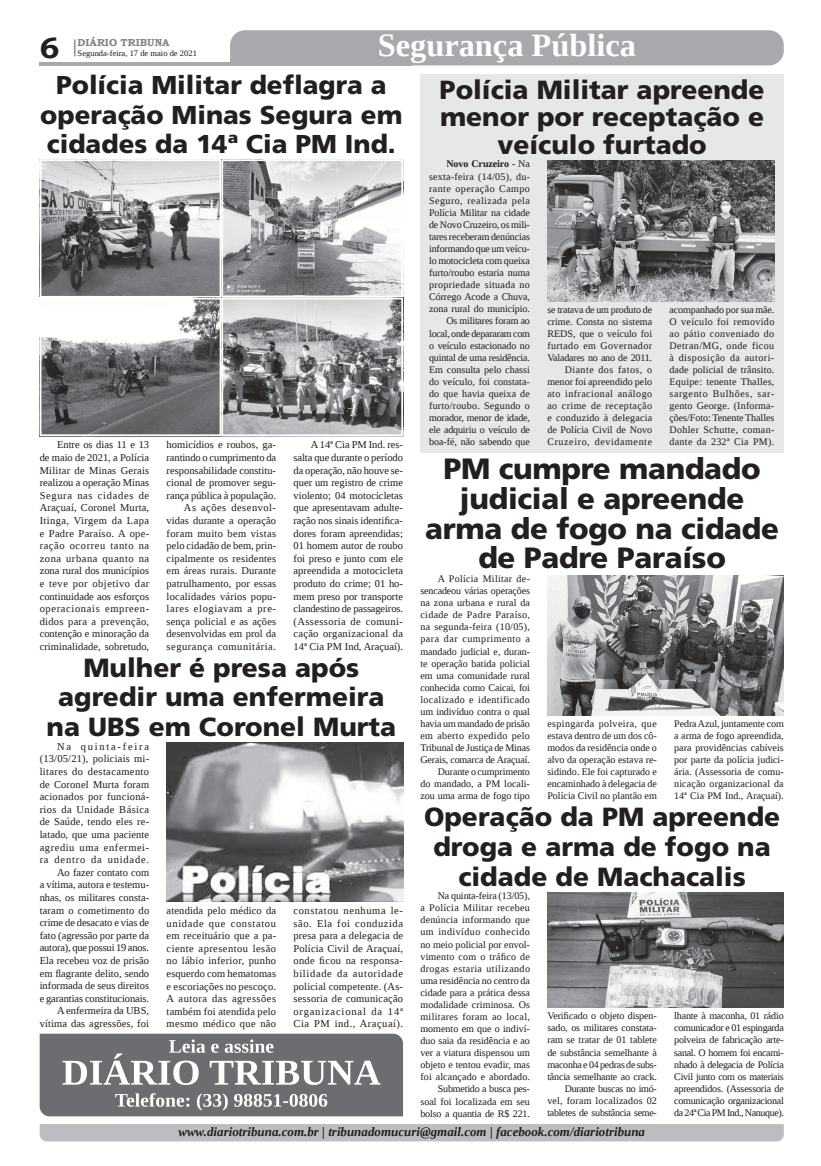
<style>
.page{position:relative;width:821px;height:1166px;background:#fff}
.page>*{position:absolute;margin:0;border:0;box-sizing:border-box;transform-origin:0 0}
.t1{font:700 32.38px "Liberation Serif";color:#fff}
.t2{font:900 29.31px/29.8px "Frutiger LT Std";letter-spacing:-.01em;color:#231f20;text-align:center}
.t3{font:700 29.31px "Bookman Old Style";color:#231f20}
.t4{font:900 26.25px/29.8px "Frutiger LT Std";color:#231f20;text-align:center}
.t5{font:900 25.81px/29.8px "Frutiger LT Std";color:#231f20;text-align:center}
.t6{font:italic 700 12.95px "Liberation Serif";color:#231f20}
.t7{font:10.5px/12.6px "Liberation Serif";letter-spacing:.01em;color:#231f20;text-align:justify}
.t8{font:10.06px/12.1px "Liberation Serif";color:#231f20;text-align:right}
.t9{font:700 10.06px "Bookman Old Style";color:#808285}
.t10{font:8.4px "Liberation Serif";color:#231f20}
.s1{font-weight:700}
</style>
<div class="page">
<svg style="left:74px;top:39px;width:2px;height:17px"></svg>
<hr style="left:40px;top:62px;width:372px;height:3px;background:#a8a9ad">
<div style="left:230px;top:30px;width:554px;height:35px;background:#a8a9ad"></div>
<div style="left:40px;top:1124px;width:744px;height:17px;background:#bcbdc0"></div>
<div style="left:420px;top:74px;width:364px;height:379px;background:#e6e7e9"></div>
<img style="left:43px;top:162px;width:360px;height:271px">
<div style="left:40px;top:159px;width:181px;height:139px;border:2px solid #fff"></div>
<div style="left:221px;top:159px;width:182px;height:138px;border:2px solid #fff"></div>
<div style="left:40px;top:298px;width:181px;height:138px;border:2px solid #fff"></div>
<div style="left:221px;top:298px;width:182px;height:138px;border:2px solid #fff"></div>
<img style="left:167px;top:742px;width:236px;height:159px">
<img style="left:547px;top:160px;width:227px;height:141px">
<img style="left:547px;top:575px;width:237px;height:141px">
<img style="left:547px;top:892px;width:237px;height:116px">
<svg style="left:40px;top:1033px;width:363px;height:83px;background:#848587"></svg>
<h1 class="t1" style="left:378px;top:24px;width:260px">Segurança Pública</h1>
<h3 class="t5" style="left:40px;top:70px;width:364px">Polícia Militar deflagra a operação Minas Segura em cidades da 14ª Cia PM Ind.</h3>
<p class="t9" style="left:78px;top:35px;width:93px">DIÁRIO TRIBUNA</p>
<h2 class="t3" style="left:40px;top:27px;width:21px">6</h2>
<p class="t10" style="left:78px;top:48px;width:121px">Segunda-feira, 17 de maio de 2021</p>
<h3 class="t4" style="left:440px;top:76px;width:326px;line-height:27.6px">Polícia Militar apreende menor por receptação e veículo furtado</h3>
<p class="t8" style="left:429px;top:158px;width:102px"><span class="s1">Novo Cruzeiro</span> - Na sexta-feira (14/05), du&shy;rante operação Campo<br>Seguro, realizada pela<br>Polícia Militar na cidade de Novo Cruzeiro, os mili&shy;tares receberam denúncias informando que um veícu&shy;lo motocicleta com queixa furto/roubo estaria numa propriedade situada no<br>Córrego Acode a Chuva, zona rural do município.<br>Os militares foram ao local, onde depararam com o veículo estacionado no quintal de uma residência.<br>Em consulta pelo chassi do veículo, foi constata&shy;do que havia queixa de furto/roubo. Segundo o morador, menor de idade, ele adquiriu o veículo de boa-fé, não sabendo que</p>
<p class="t8" style="left:547px;top:303px;width:106px">se tratava de um produto de crime. Consta no sistema<br>REDS, que o veículo foi furtado em Governador<br>Valadares no ano de 2011.<br>Diante dos fatos, o menor foi apreendido pelo ato infracional análogo ao crime de receptação e conduzido à delegacia de Polícia Civil de Novo<br>Cruzeiro, devidamente</p>
<p class="t8" style="left:670px;top:303px;width:106px;text-align:justify">acompanhado por sua mãe.<br>O veículo foi removido ao pátio conveniado do Detran/MG, onde ficou à disposição da autori&shy;dade policial de trânsito.<br>Equipe: tenente Thalles, sargento Bulhões, sar&shy;gento George. (Informa&shy;ções/Foto: Tenente Thalles Dohler Schutte, coman&shy;dante da 232ª Cia PM).</p>
<h2 class="t2" style="left:425px;top:454px;width:355px">PM cumpre mandado judicial e apreende arma de fogo na cidade de Padre Paraíso</h2>
<p class="t8" style="left:420px;top:573px;width:111px">A Polícia Militar de&shy;sencadeou várias operações na zona urbana e rural da cidade de Padre Paraíso, na segunda-feira (10/05), para dar cumprimento a mandado judicial e, duran&shy;te operação batida policial em uma comunidade rural conhecida como Caicai, foi localizado e identificado um indivíduo contra o qual havia um mandado de prisão em aberto expedido pelo<br>Tribunal de Justiça de Minas<br>Gerais, comarca de Araçuaí.<br>Durante o cumprimento<br>do mandado, a PM locali&shy;zou uma arma de fogo tipo</p>
<p class="t7" style="left:40px;top:438px;width:111px;text-indent:17px">Entre os dias 11 e 13 de maio de 2021, a Polícia Militar de Minas Gerais realizou a operação Minas Segura nas cidades de Araçuaí, Coronel Murta, Itinga, Virgem da Lapa e Padre Paraíso. A ope&shy;ração ocorreu tanto na zona urbana quanto na zona rural dos municípios e teve por objetivo dar continuidade aos esforços operacionais empreen&shy;didos para a prevenção, contenção e minoração da criminalidade, sobretudo,</p>
<p class="t7" style="left:167px;top:438px;width:111px;text-align:right">homicídios e roubos, ga&shy;rantindo o cumprimento da responsabilidade constitu&shy;cional de promover segu&shy;rança pública à população.<br>As ações desenvol&shy;vidas durante a operação foram muito bem vistas pelo cidadão de bem, prin&shy;cipalmente os residentes em áreas rurais. Durante patrulhamento, por essas localidades vários popu&shy;lares elogiavam a pre&shy;sença policial e as ações desenvolvidas em prol da segurança comunitária.</p>
<p class="t7" style="left:294px;top:438px;width:111px;text-indent:17px">A 14ª Cia PM Ind. res&shy;salta que durante o período da operação, não houve se&shy;quer um registro de crime violento; 04 motocicletas que apresentavam adulte&shy;ração nos sinais identifica&shy;dores foram apreendidas; 01 homem autor de roubo foi preso e junto com ele apreendida a motocicleta produto do crime; 01 ho&shy;mem preso por transporte clandestino de passageiros. (Assessoria de comuni&shy;cação organizacional da 14ª Cia PM Ind, Araçuaí).</p>
<h3 class="t4" style="left:47px;top:652px;width:351px">Mulher é presa após agredir uma enfermeira na UBS em Coronel Murta</h3>
<p class="t8" style="left:547px;top:717px;width:111px;text-align:justify">espingarda polveira, que estava dentro de um dos cô&shy;modos da residência onde o alvo da operação estava re&shy;sidindo. Ele foi capturado e encaminhado à delegacia de Polícia Civil no plantão em</p>
<p class="t8" style="left:674px;top:717px;width:111px;text-align:justify">Pedra Azul, juntamente com a arma de fogo apreendida, para providências cabíveis por parte da polícia judici&shy;ária. (Assessoria de comu&shy;nicação organizacional da 14ª Cia PM Ind., Araçuaí).</p>
<p class="t7" style="left:40px;top:740px;width:111px;text-align:right">Na quinta-feira (13/05/21), policiais mi&shy;litares do destacamento de Coronel Murta foram acionados por funcioná&shy;rios da Unidade Básica de Saúde, tendo eles re&shy;latado, que uma paciente agrediu uma enfermei&shy;ra dentro da unidade.<br>Ao fazer contato com<br>a vítima, autora e testemu&shy;nhas, os militares consta&shy;taram o cometimento do crime de desacato e vias de fato (agressão por parte da autora), que possui 19 anos.<br>Ela recebeu voz de prisão em flagrante delito, sendo informada de seus direitos e garantias constitucionais.<br>A enfermeira da UBS, vítima das agressões, foi</p>
<h3 class="t4" style="left:424px;top:802px;width:358px">Operação da PM apreende droga e arma de fogo na cidade de Machacalis</h3>
<p class="t8" style="left:420px;top:890px;width:111px">Na quinta-feira (13/05),<br>a Polícia Militar recebeu denúncia informando que um indivíduo conhecido no meio policial por envol&shy;vimento com o tráfico de drogas estaria utilizando uma residência no centro da cidade para a prática dessa modalidade criminosa. Os militares foram ao local, momento em que o indiví&shy;duo saia da residência e ao ver a viatura dispensou um objeto e tentou evadir, mas foi alcançado e abordado.<br>Submetido a busca pes&shy;soal foi localizada em seu bolso a quantia de R$ 221.</p>
<p class="t7" style="left:167px;top:904px;width:111px">atendida pelo médico da unidade que constatou em receituário que a pa&shy;ciente apresentou lesão no lábio inferior, punho esquerdo com hematomas e escoriações no pescoço.<br>A autora das agressões também foi atendida pelo mesmo médico que não</p>
<p class="t7" style="left:294px;top:904px;width:111px">constatou nenhuma le&shy;são. Ela foi conduzida presa para a delegacia de Polícia Civil de Araçuaí, onde ficou na responsa&shy;bilidade da autoridade policial competente. (As&shy;sessoria de comunicação organizacional da 14ª Cia PM ind., Araçuaí).</p>
<p class="t8" style="left:547px;top:1010px;width:111px">Verificado o objeto dispen&shy;sado, os militares constata&shy;ram se tratar de 01 tablete de substância semelhante à maconha e 04 pedras de subs&shy;tância semelhante ao crack.<br>Durante buscas no imó&shy;vel, foram localizados 02 tabletes de substância seme-</p>
<p class="t8" style="left:674px;top:1010px;width:111px;text-align:justify">lhante à maconha, 01 rádio comunicador e 01 espingarda polveira de fabricação arte&shy;sanal. O homem foi encami&shy;nhado à delegacia de Polícia Civil junto com os materiais apreendidos. (Assessoria de comunicação organizacional da 24ª Cia PM Ind., Nanuque).</p>
<p class="t6" style="left:178px;top:1123px;width:468px">www.diariotribuna.com.br | tribunadomucuri@gmail.com | facebook.com/diariotribuna</p>
</div>
